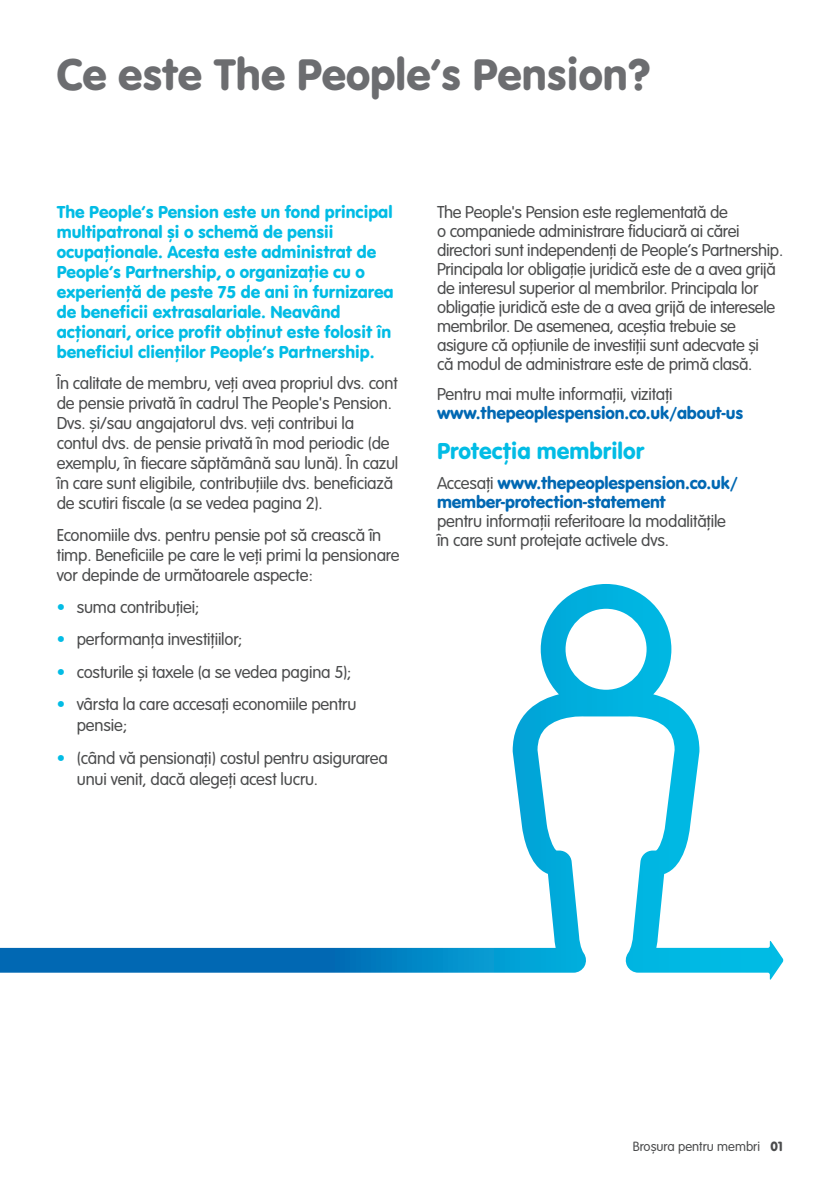
<style>
.page{position:relative;width:840px;height:1191px;background:#fff}
.page>*{position:absolute;margin:0;border:0;box-sizing:border-box;transform-origin:0 0}
.t1{font:46px "VAG Rundschrift D";color:#6c6d70}
.t2{font:24px "VAG Rundschrift D";color:#02bce5}
.t3{font:300 18px/19px "VAG Rundschrift D";letter-spacing:-.01em;color:#4b4c4d}
.t4{font:18px/20px "VAG Rundschrift D";color:#02bce5}
.t5{font:18px/19px "VAG Rundschrift D";letter-spacing:-.01em;color:#0168b3}
.t6{font:300 14px "VAG Rundschrift D";color:#4b4c4d}
.s1{color:#02bce5}
.s2{font-weight:300;color:#4b4c4d}
.s3{font-weight:400}
</style>
<div class="page">
<hr style="left:0;top:0;width:1px;height:1191px;background:#02bce5">
<svg style="left:0;top:584px;width:782px;height:396px"></svg>
<h1 class="t1" style="left:57px;top:48px;width:594px">Ce este The People’s Pension?</h1>
<p class="t4" style="left:57px;top:202px;width:338px">The People’s Pension este un fond principal multipatronal și o schemă de pensii ocupaționale. Acesta este administrat de People’s Partnership, o organizație cu o experiență de peste 75 de ani în furnizarea de beneficii extrasalariale. Neavând acționari, orice profit obținut este folosit în beneficiul clienților People’s Partnership.</p>
<p class="t3" style="left:57px;top:374px;width:343px;line-height:20px">În calitate de membru, veți avea propriul dvs. cont de pensie privată în cadrul The People's Pension.<br>Dvs. și/sau angajatorul dvs. veți contribui la contul dvs. de pensie privată în mod periodic (de exemplu, în fiecare săptămână sau lună). În cazul în care sunt eligibile, contribuțiile dvs. beneficiază de scutiri fiscale (a se vedea pagina 2).</p>
<p class="t3" style="left:57px;top:525px;width:344px;line-height:20px">Economiile dvs. pentru pensie pot să crească în timp. Beneficiile pe care le veți primi la pensionare vor depinde de următoarele aspecte:</p>
<p class="t3" style="left:57px;top:598px;width:144px"><span class="s1">•</span> suma contribuției;</p>
<p class="t3" style="left:57px;top:630px;width:187px"><span class="s1">•</span> performanța investițiilor;</p>
<p class="t3" style="left:57px;top:663px;width:296px"><span class="s1">•</span> costurile și taxele (a se vedea pagina 5);</p>
<p class="t3" style="left:77px;top:694px;width:281px;line-height:21px;text-indent:-20px"><span class="s1">•</span> vârsta la care accesați economiile pentru pensie;</p>
<p class="t3" style="left:77px;top:747px;width:312px;line-height:21px;text-indent:-20px"><span class="s1">•</span> (când vă pensionați) costul pentru asigurarea unui venit, dacă alegeți acest lucru.</p>
<p class="t3" style="left:437px;top:203px;width:347px">The People's Pension este reglementată de<br>o companiede administrare fiduciară ai cărei directori sunt independenți de People’s Partnership.<br>Principala lor obligație juridică este de a avea grijă de interesul superior al membrilor. Principala lor obligație juridică este de a avea grijă de interesele membrilor. De asemenea, aceștia trebuie se asigure că opțiunile de investiții sunt adecvate și<br>că modul de administrare este de primă clasă.</p>
<p class="t3" style="left:437px;top:385px;width:237px">Pentru mai multe informații, vizitați</p>
<p class="t5" style="left:437px;top:404px;width:307px">www.thepeoplespension.co.uk/about-us</p>
<h2 class="t2" style="left:437px;top:436px;width:209px">Protecția membrilor</h2>
<p class="t5" style="left:437px;top:473px;width:302px"><span class="s2">Accesați</span> www.thepeoplespension.co.uk/ member-protection-statement</p>
<p class="t3" style="left:437px;top:512px;width:290px">pentru informații referitoare la modalitățile în care sunt protejate activele dvs.</p>
<p class="t6" style="left:632px;top:1139px;width:152px">Broșura pentru membri <span class="s3">01</span></p>
</div>
